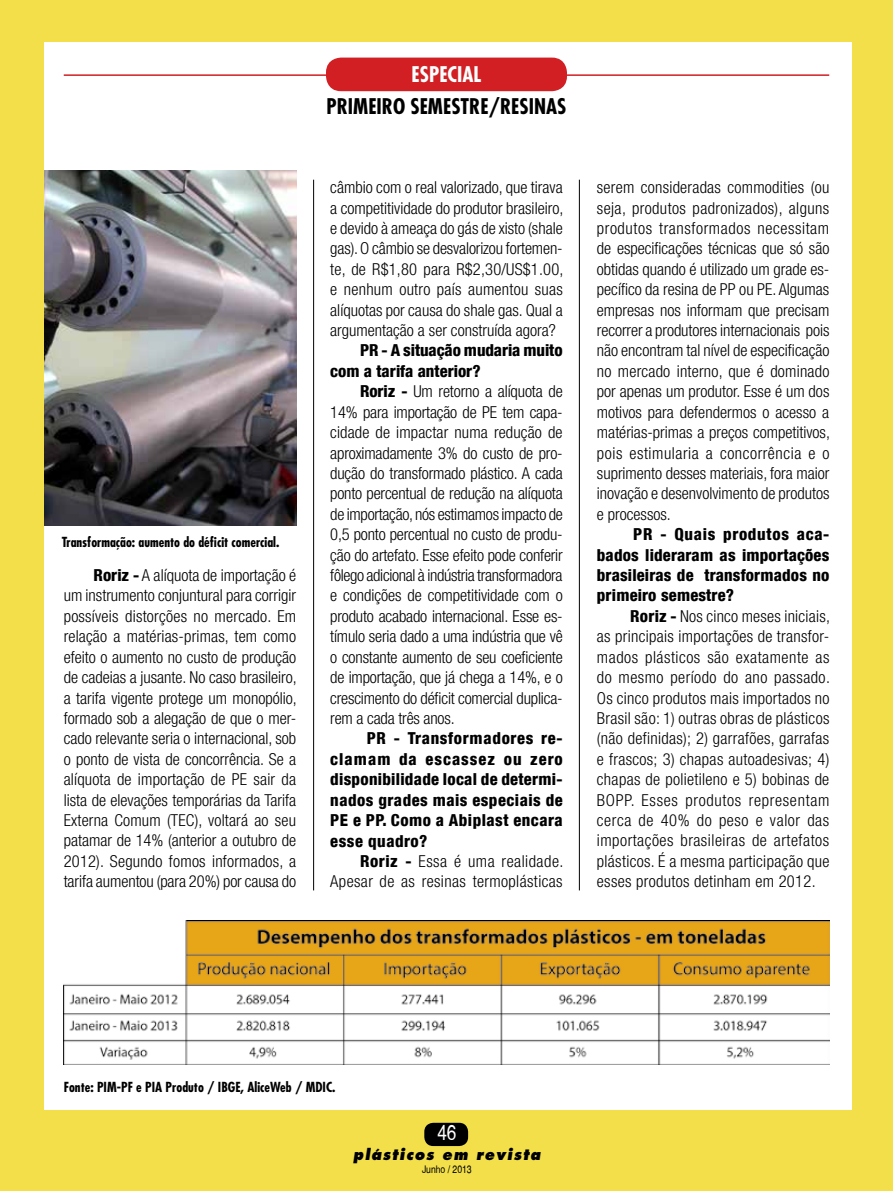
<style>
.page{position:relative;width:893px;height:1191px;background:#f2df4a}
.page>*{position:absolute;margin:0;border:0;box-sizing:border-box;transform-origin:0 0}
.t1{font:700 condensed 21px "Futura";color:#000}
.t2{font:700 condensed 21px "Futura";color:#fff}
.t3{font:condensed 21px "Helvetica";color:#fff}
.t4{font:300 condensed 16.5px/20.4px "Helvetica Neue LT Com";color:#000;text-align:justify}
.t5{font:800 condensed 16.5px/20.4px "Helvetica Neue LT Com";letter-spacing:.01em;color:#000;text-align:justify}
.t6{font:300 condensed 16.5px/20.4px "Helvetica Neue LT Com";letter-spacing:.025em;color:#000;text-align:right}
.t7{font:italic 800 15px "Futura";letter-spacing:.09em;color:#000;scale:.95 1}
.t8{font:700 condensed 13.5px "Futura";color:#000}
.t9{font:condensed 10.5px "Helvetica";color:#000}
.s1{font-weight:800}
</style>
<div class="page">
<div style="left:44px;top:43px;width:808px;height:1067px;background:#fff"></div>
<hr style="left:64px;top:74px;width:765px;height:2px;background:#d11f23">
<div style="left:326px;top:58px;width:241px;height:33px;background:#d11f23;border-radius:15px"></div>
<div style="left:424px;top:1122px;width:44px;height:24px;background:#000;border-radius:9px"></div>
<img style="left:45px;top:170px;width:251px;height:355px">
<img style="left:64px;top:921px;width:765px;height:143px">
<hr style="left:313px;top:180px;width:1px;height:710px;background:#000">
<hr style="left:579px;top:180px;width:1px;height:710px;background:#000">
<p class="t8" style="left:62px;top:533px;width:219px">Transformação: aumento do déficit comercial.</p>
<p class="t4" style="left:64px;top:565px;width:235px;text-indent:30px"><span class="s1">Roriz -</span> A alíquota de importação é um instrumento conjuntural para corrigir possíveis distorções no mercado. Em relação a matérias-primas, tem como efeito o aumento no custo de produção de cadeias a jusante. No caso brasileiro, a tarifa vigente protege um monopólio, formado sob a alegação de que o mer&shy;cado relevante seria o internacional, sob o ponto de vista de concorrência. Se a alíquota de importação de PE sair da lista de elevações temporárias da Tarifa Externa Comum (TEC), voltará ao seu patamar de 14% (anterior a outubro de 2012). Segundo fomos informados, a tarifa aumentou (para 20%) por causa do</p>
<p class="t2" style="left:412px;top:61px;width:37px">ESPECIAL</p>
<p class="t2" style="left:415px;top:61px;width:64px">sensor</p>
<p class="t1" style="left:378px;top:92px;width:138px">ricardo fasolo</p>
<p class="t2" style="left:420px;top:62px;width:63px">S CIAL</p>
<p class="t1" style="left:327px;top:92px;width:11px">primeiro</p>
<p class="t1" style="left:410px;top:92px;width:11px">semestre</p>
<p class="t1" style="left:489px;top:92px;width:69px">/resi nas</p>
<p class="t4" style="left:330px;top:177px;width:235px">câmbio com o real valorizado, que tirava a competitividade do produtor brasileiro, e devido à ameaça do gás de xisto (shale gas). O câmbio se desvalorizou fortemen&shy;te, de R$1,80 para R$2,30/US$1.00, e nenhum outro país aumentou suas alíquotas por causa do shale gas. Qual a argumentação a ser construída agora?</p>
<p class="t5" style="left:330px;top:340px;width:234px;text-indent:30px">PR - A situação mudaria muito com a tarifa anterior?</p>
<p class="t4" style="left:330px;top:381px;width:234px;text-indent:30px"><span class="s1">Roriz -</span> Um retorno a alíquota de 14% para importação de PE tem capa&shy;cidade de impactar numa redução de aproximadamente 3% do custo de pro&shy;dução do transformado plástico. A cada ponto percentual de redução na alíquota de importação, nós estimamos impacto de 0,5 ponto percentual no custo de produ&shy;ção do artefato. Esse efeito pode conferir fôlego adicional à indústria transformadora e condições de competitividade com o produto acabado internacional. Esse es&shy;tímulo seria dado a uma indústria que vê o constante aumento de seu coeficiente de importação, que já chega a 14%, e o crescimento do déficit comercial duplica&shy;rem a cada três anos.</p>
<p class="t5" style="left:330px;top:728px;width:234px;text-indent:36px">PR - Transformadores re&shy;clamam da escassez ou zero disponibilidade local de determi&shy;nados grades mais especiais de PE e PP. Como a Abiplast encara esse quadro?</p>
<p class="t6" style="left:330px;top:851px;width:235px"><span class="s1">Roriz -</span> Essa é uma realidade.<br>Apesar de as resinas termoplásticas</p>
<p class="t4" style="left:597px;top:177px;width:235px">serem consideradas commodities (ou seja, produtos padronizados), alguns produtos transformados necessitam de especificações técnicas que só são obtidas quando é utilizado um grade es&shy;pecífico da resina de PP ou PE. Algumas empresas nos informam que precisam recorrer a produtores internacionais pois não encontram tal nível de especificação no mercado interno, que é dominado por apenas um produtor. Esse é um dos motivos para defendermos o acesso a matérias-primas a preços competitivos, pois estimularia a concorrência e o suprimento desses materiais, fora maior inovação e desenvolvimento de produtos e processos.</p>
<p class="t5" style="left:597px;top:524px;width:234px;text-indent:36px">PR - Quais produtos aca&shy;bados lideraram as importações brasileiras de transformados no primeiro semestre?</p>
<p class="t4" style="left:597px;top:606px;width:235px;text-indent:33px"><span class="s1">Roriz -</span> Nos cinco meses iniciais, as principais importações de transfor&shy;mados plásticos são exatamente as do mesmo período do ano passado.<br>Os cinco produtos mais importados no Brasil são: 1) outras obras de plásticos (não definidas); 2) garrafões, garrafas e frascos; 3) chapas autoadesivas; 4) chapas de polietileno e 5) bobinas de BOPP. Esses produtos representam cerca de 40% do peso e valor das importações brasileiras de artefatos plásticos. É a mesma participação que esses produtos detinham em 2012.</p>
<p class="t8" style="left:64px;top:1078px;width:273px">Fonte: PIM-PF e PIA Produto / IBGE, AliceWeb / MDIC.</p>
<p class="t3" style="left:437px;top:1122px;width:21px">46</p>
<p class="t7" style="left:353px;top:1145px;width:199px">plásticos em revista</p>
<p class="t7" style="left:353px;top:1147px;width:199px">plásticos em revista</p>
<p class="t9" style="left:422px;top:1162px;width:51px">Junho / 2013</p>
<p class="t9" style="left:414px;top:1164px;width:67px">Novembro / 2011</p>
</div>
